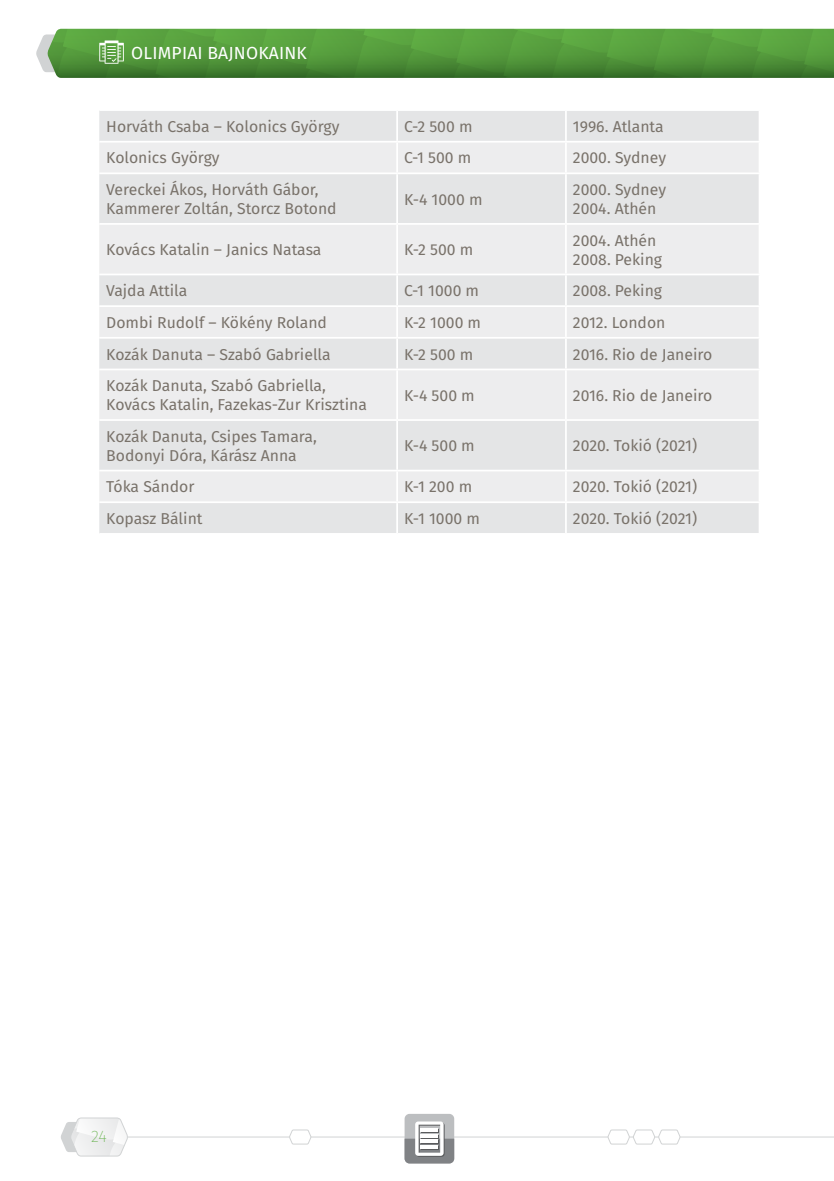
<style>
.page{position:relative;width:834px;height:1181px;background:#fff}
.page>*{position:absolute;margin:0;border:0;box-sizing:border-box;transform-origin:0 0}
.t1{font:17.5px "Fira Sans";color:#fff}
.t2{font:200 16.62px "Fira Sans";color:#68b34f}
.Táblaszöveg_-_Emelt{font:15.75px/18.9px "Fira Sans";color:#79726a}
</style>
<div class="page">
<hr style="left:127px;top:1136px;width:706px;height:1px;background:#d1d3d4">
<svg style="left:288px;top:1129px;width:24px;height:16px"></svg>
<svg style="left:607px;top:1129px;width:74px;height:16px"></svg>
<svg style="left:61px;top:1117px;width:68px;height:40px"></svg>
<div style="left:404px;top:1114px;width:50px;height:49px;background:#bcbec0;border-radius:5px"></div>
<svg style="left:404px;top:1121px;width:50px;height:42px"></svg>
<hr style="left:420px;top:1128px;width:18px;height:4px;background:#fff">
<hr style="left:420px;top:1134px;width:18px;height:3px;background:#fff">
<hr style="left:420px;top:1139px;width:18px;height:4px;background:#fff">
<hr style="left:420px;top:1145px;width:18px;height:3px;background:#fff">
<svg style="left:36px;top:29px;width:797px;height:49px;background:#54973e"></svg>
<div style="left:99px;top:111px;width:659px;height:422px;background:#e4e5e6"></div>
<svg style="left:99px;top:143px;width:659px;height:358px;background:#e9e9ea"></svg>
<hr style="left:396px;top:111px;width:2px;height:30px;background:#fff">
<hr style="left:565px;top:111px;width:1px;height:30px;background:#fff">
<hr style="left:99px;top:141px;width:298px;height:2px;background:#fff">
<hr style="left:397px;top:141px;width:169px;height:2px;background:#fff">
<hr style="left:396px;top:143px;width:2px;height:29px;background:#fff">
<hr style="left:566px;top:141px;width:194px;height:2px;background:#fff">
<svg style="left:565px;top:143px;width:1px;height:29px"></svg>
<hr style="left:99px;top:172px;width:298px;height:2px;background:#fff">
<hr style="left:397px;top:172px;width:169px;height:2px;background:#fff">
<hr style="left:396px;top:174px;width:2px;height:49px;background:#fff">
<hr style="left:566px;top:172px;width:194px;height:2px;background:#fff">
<hr style="left:565px;top:174px;width:1px;height:49px;background:#fff">
<hr style="left:99px;top:223px;width:298px;height:2px;background:#fff">
<hr style="left:397px;top:223px;width:169px;height:2px;background:#fff">
<hr style="left:396px;top:225px;width:2px;height:49px;background:#fff">
<hr style="left:566px;top:223px;width:194px;height:2px;background:#fff">
<hr style="left:565px;top:225px;width:1px;height:49px;background:#fff">
<hr style="left:99px;top:274px;width:298px;height:1px;background:#fff">
<hr style="left:397px;top:274px;width:169px;height:1px;background:#fff">
<hr style="left:396px;top:275px;width:2px;height:30px;background:#fff">
<hr style="left:566px;top:274px;width:194px;height:1px;background:#fff">
<hr style="left:565px;top:275px;width:1px;height:30px;background:#fff">
<hr style="left:99px;top:305px;width:298px;height:2px;background:#fff">
<hr style="left:397px;top:305px;width:169px;height:2px;background:#fff">
<hr style="left:396px;top:307px;width:2px;height:30px;background:#fff">
<hr style="left:566px;top:305px;width:194px;height:2px;background:#fff">
<hr style="left:565px;top:307px;width:1px;height:30px;background:#fff">
<hr style="left:99px;top:337px;width:298px;height:2px;background:#fff">
<hr style="left:397px;top:337px;width:169px;height:2px;background:#fff">
<hr style="left:396px;top:339px;width:2px;height:29px;background:#fff">
<hr style="left:566px;top:337px;width:194px;height:2px;background:#fff">
<svg style="left:565px;top:339px;width:1px;height:29px"></svg>
<hr style="left:99px;top:368px;width:298px;height:2px;background:#fff">
<hr style="left:397px;top:368px;width:169px;height:2px;background:#fff">
<hr style="left:396px;top:370px;width:2px;height:49px;background:#fff">
<hr style="left:566px;top:368px;width:194px;height:2px;background:#fff">
<hr style="left:565px;top:370px;width:1px;height:49px;background:#fff">
<hr style="left:99px;top:419px;width:298px;height:2px;background:#fff">
<hr style="left:397px;top:419px;width:169px;height:2px;background:#fff">
<hr style="left:396px;top:421px;width:2px;height:49px;background:#fff">
<hr style="left:566px;top:419px;width:194px;height:2px;background:#fff">
<hr style="left:565px;top:421px;width:1px;height:49px;background:#fff">
<hr style="left:99px;top:470px;width:298px;height:1px;background:#fff">
<hr style="left:397px;top:470px;width:169px;height:1px;background:#fff">
<hr style="left:396px;top:471px;width:2px;height:30px;background:#fff">
<hr style="left:566px;top:470px;width:194px;height:1px;background:#fff">
<hr style="left:565px;top:471px;width:1px;height:30px;background:#fff">
<hr style="left:99px;top:501px;width:298px;height:2px;background:#fff">
<hr style="left:397px;top:501px;width:169px;height:2px;background:#fff">
<hr style="left:396px;top:503px;width:2px;height:30px;background:#fff">
<hr style="left:566px;top:501px;width:194px;height:2px;background:#fff">
<hr style="left:565px;top:503px;width:1px;height:30px;background:#fff">
<p class="t1" style="left:131px;top:40px;width:87px">Olimpiai bajnokaink</p>
<p class="Táblaszöveg_-_Emelt" style="left:106px;top:116px;width:235px">Horváth Csaba – Kolonics György</p>
<p class="Táblaszöveg_-_Emelt" style="left:404px;top:116px;width:70px">C-2 500 m</p>
<p class="Táblaszöveg_-_Emelt" style="left:573px;top:116px;width:92px">1996. Atlanta</p>
<p class="Táblaszöveg_-_Emelt" style="left:106px;top:148px;width:115px">Kolonics György</p>
<p class="Táblaszöveg_-_Emelt" style="left:404px;top:148px;width:69px">C-1 500 m</p>
<p class="Táblaszöveg_-_Emelt" style="left:573px;top:148px;width:95px">2000. Sydney</p>
<p class="Táblaszöveg_-_Emelt" style="left:106px;top:180px;width:232px">Vereckei Ákos, Horváth Gábor,<br>Kammerer Zoltán, Storcz Botond</p>
<p class="Táblaszöveg_-_Emelt" style="left:573px;top:180px;width:95px">2000. Sydney</p>
<p class="Táblaszöveg_-_Emelt" style="left:573px;top:199px;width:85px">2004. Athén</p>
<p class="Táblaszöveg_-_Emelt" style="left:404px;top:189px;width:80px">K-4 1000 m</p>
<p class="Táblaszöveg_-_Emelt" style="left:106px;top:240px;width:217px">Kovács Katalin – Janics Natasa</p>
<p class="Táblaszöveg_-_Emelt" style="left:404px;top:240px;width:71px">K-2 500 m</p>
<p class="Táblaszöveg_-_Emelt" style="left:573px;top:230px;width:85px">2004. Athén</p>
<p class="Táblaszöveg_-_Emelt" style="left:573px;top:249px;width:91px">2008. Peking</p>
<p class="Táblaszöveg_-_Emelt" style="left:106px;top:281px;width:83px">Vajda Attila</p>
<p class="Táblaszöveg_-_Emelt" style="left:404px;top:281px;width:76px">C-1 1000 m</p>
<p class="Táblaszöveg_-_Emelt" style="left:573px;top:281px;width:91px">2008. Peking</p>
<p class="Táblaszöveg_-_Emelt" style="left:106px;top:312px;width:222px">Dombi Rudolf – Kökény Roland</p>
<p class="Táblaszöveg_-_Emelt" style="left:404px;top:312px;width:78px">K-2 1000 m</p>
<p class="Táblaszöveg_-_Emelt" style="left:573px;top:312px;width:94px">2012. London</p>
<p class="Táblaszöveg_-_Emelt" style="left:106px;top:344px;width:226px">Kozák Danuta – Szabó Gabriella</p>
<p class="Táblaszöveg_-_Emelt" style="left:404px;top:344px;width:71px">K-2 500 m</p>
<p class="Táblaszöveg_-_Emelt" style="left:573px;top:344px;width:141px">2016. Rio de Janeiro</p>
<p class="Táblaszöveg_-_Emelt" style="left:106px;top:376px;width:262px">Kozák Danuta, Szabó Gabriella,<br>Kovács Katalin, Fazekas-Zur Krisztina</p>
<p class="Táblaszöveg_-_Emelt" style="left:404px;top:385px;width:72px">K-4 500 m</p>
<p class="Táblaszöveg_-_Emelt" style="left:573px;top:385px;width:141px">2016. Rio de Janeiro</p>
<p class="Táblaszöveg_-_Emelt" style="left:106px;top:426px;width:212px">Kozák Danuta, Csipes Tamara,<br>Bodonyi Dóra, Kárász Anna</p>
<p class="Táblaszöveg_-_Emelt" style="left:404px;top:436px;width:72px">K-4 500 m</p>
<p class="Táblaszöveg_-_Emelt" style="left:573px;top:436px;width:126px">2020. Tokió (2021)</p>
<p class="Táblaszöveg_-_Emelt" style="left:106px;top:477px;width:90px">Tóka Sándor</p>
<p class="Táblaszöveg_-_Emelt" style="left:404px;top:477px;width:70px">K-1 200 m</p>
<p class="Táblaszöveg_-_Emelt" style="left:573px;top:477px;width:126px">2020. Tokió (2021)</p>
<p class="Táblaszöveg_-_Emelt" style="left:106px;top:508px;width:98px">Kopasz Bálint</p>
<p class="Táblaszöveg_-_Emelt" style="left:404px;top:508px;width:77px">K-1 1000 m</p>
<p class="Táblaszöveg_-_Emelt" style="left:573px;top:508px;width:126px">2020. Tokió (2021)</p>
<p class="t2" style="left:91px;top:1124px;width:17px">24</p>
</div>
